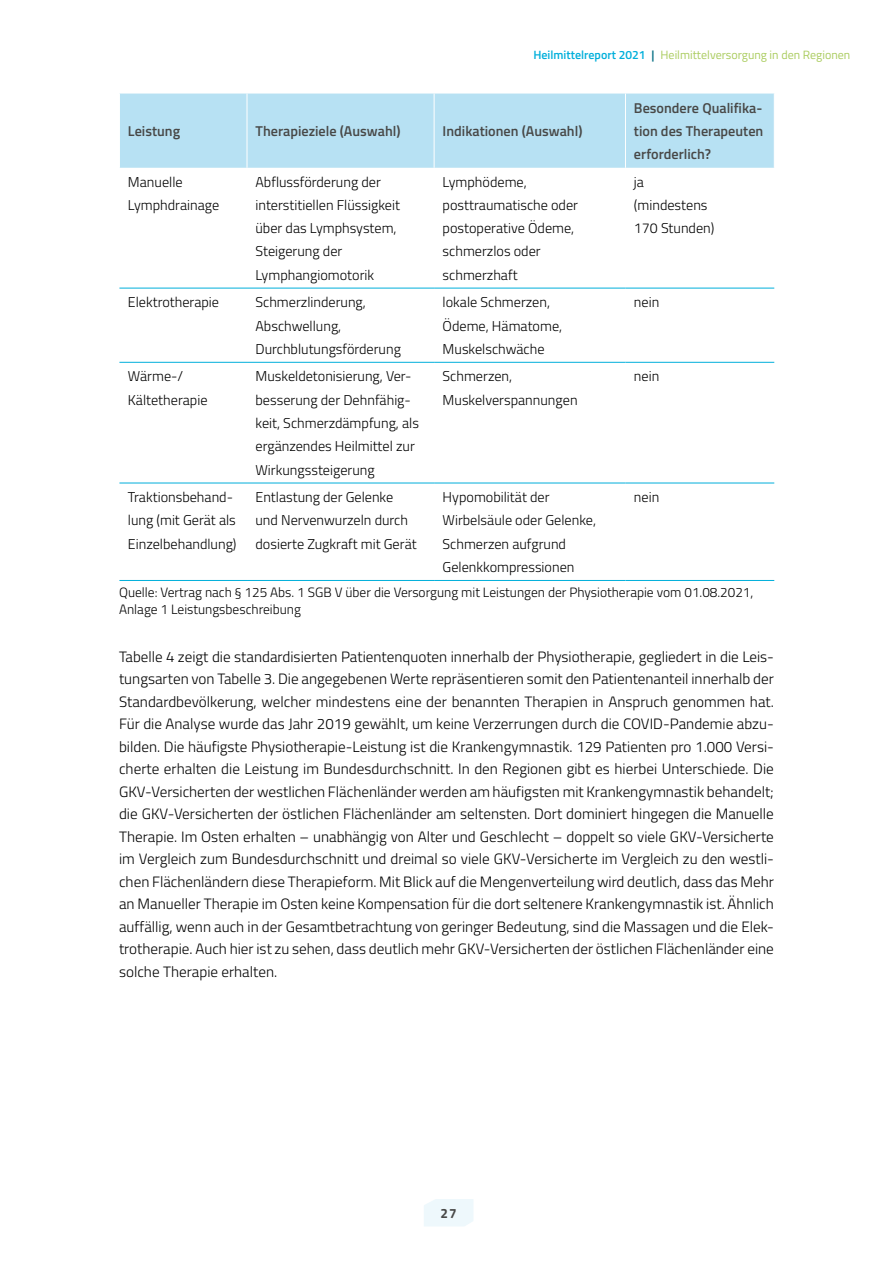
<style>
.page{position:relative;width:893px;height:1263px;background:#fff}
.page>*{position:absolute;margin:0;border:0;box-sizing:border-box;transform-origin:0 0}
.B-Inhalt_B-03_2-P-FT_mA{font:300 15px/22.5px "Titillium";color:#000;text-align:justify}
.C-Tabelle_C-04-P-TAB_FT{font:300 14.25px/23.2px "Titillium";color:#000}
.t1{font:600 14.25px/23.2px "Titillium";color:#484847;text-align:justify}
.t2{font:300 13.5px/16.5px "Titillium";color:#000}
.t3{font:700 13.5px "Titillium";color:#484847}
.t4{font:12px "Titillium";color:#aacc5f}
.s1{font-weight:600;color:#00afdb}
.s2{font-weight:600;color:#006c82}
</style>
<div class="page">
<svg style="left:424px;top:1199px;width:49px;height:27px"></svg>
<div style="left:120px;top:94px;width:654px;height:74px;background:#b7e1f3"></div>
<hr style="left:247px;top:94px;width:1px;height:74px;background:#fff">
<hr style="left:434px;top:94px;width:1px;height:74px;background:#fff">
<hr style="left:625px;top:94px;width:1px;height:74px;background:#fff">
<hr style="left:119px;top:288px;width:128px;height:1px;background:#00afdb">
<hr style="left:247px;top:288px;width:187px;height:1px;background:#00afdb">
<hr style="left:434px;top:288px;width:191px;height:1px;background:#00afdb">
<hr style="left:625px;top:288px;width:149px;height:1px;background:#00afdb">
<hr style="left:119px;top:362px;width:128px;height:1px;background:#00afdb">
<hr style="left:247px;top:362px;width:187px;height:1px;background:#00afdb">
<hr style="left:434px;top:362px;width:191px;height:1px;background:#00afdb">
<hr style="left:625px;top:362px;width:149px;height:1px;background:#00afdb">
<hr style="left:119px;top:483px;width:128px;height:1px;background:#00afdb">
<hr style="left:247px;top:483px;width:187px;height:1px;background:#00afdb">
<hr style="left:434px;top:483px;width:191px;height:1px;background:#00afdb">
<hr style="left:625px;top:483px;width:149px;height:1px;background:#00afdb">
<hr style="left:119px;top:580px;width:128px;height:1px;background:#00afdb">
<hr style="left:247px;top:580px;width:187px;height:1px;background:#00afdb">
<hr style="left:434px;top:580px;width:191px;height:1px;background:#00afdb">
<hr style="left:625px;top:580px;width:149px;height:1px;background:#00afdb">
<p class="t4" style="left:533px;top:46px;width:318px"><span class="s1">Heilmittelreport 2021</span> <span class="s2">|</span> Heilmittelversorgung in den Regionen</p>
<p class="t1" style="left:128px;top:119px;width:54px">Leistung</p>
<p class="t1" style="left:255px;top:119px;width:147px">Therapieziele (Auswahl)</p>
<p class="t1" style="left:443px;top:119px;width:141px">Indikationen (Auswahl)</p>
<p class="t1" style="left:634px;top:95px;width:131px">Besondere Qualifika&shy;tion des Therapeuten erforderlich?</p>
<p class="C-Tabelle_C-04-P-TAB_FT" style="left:128px;top:169px;width:93px">Manuelle<br>Lymphdrainage</p>
<p class="C-Tabelle_C-04-P-TAB_FT" style="left:255px;top:169px;width:146px">Abflussförderung der interstitiellen Flüssigkeit über das Lymphsystem,<br>Steigerung der<br>Lymphangiomotorik</p>
<p class="C-Tabelle_C-04-P-TAB_FT" style="left:443px;top:169px;width:137px">Lymphödeme, posttraumatische oder postoperative Ödeme, schmerzlos oder schmerzhaft</p>
<p class="C-Tabelle_C-04-P-TAB_FT" style="left:634px;top:169px;width:12px">ja</p>
<p class="C-Tabelle_C-04-P-TAB_FT" style="left:634px;top:193px;width:82px">(mindestens<br>170 Stunden)</p>
<p class="C-Tabelle_C-04-P-TAB_FT" style="left:128px;top:290px;width:93px">Elektrotherapie</p>
<p class="C-Tabelle_C-04-P-TAB_FT" style="left:255px;top:290px;width:147px">Schmerzlinderung,<br>Abschwellung,<br>Durchblutungsförderung</p>
<p class="C-Tabelle_C-04-P-TAB_FT" style="left:443px;top:290px;width:121px">lokale Schmerzen,<br>Ödeme, Hämatome,<br>Muskelschwäche</p>
<p class="C-Tabelle_C-04-P-TAB_FT" style="left:634px;top:290px;width:27px">nein</p>
<p class="C-Tabelle_C-04-P-TAB_FT" style="left:128px;top:364px;width:81px">Wärme-/<br>Kältetherapie</p>
<p class="C-Tabelle_C-04-P-TAB_FT" style="left:255px;top:364px;width:165px">Muskeldetonisierung, Ver&shy;besserung der Dehnfähig&shy;keit, Schmerzdämpfung, als ergänzendes Heilmittel zur<br>Wirkungssteigerung</p>
<p class="C-Tabelle_C-04-P-TAB_FT" style="left:443px;top:364px;width:136px">Schmerzen,<br>Muskelverspannungen</p>
<p class="C-Tabelle_C-04-P-TAB_FT" style="left:634px;top:364px;width:27px">nein</p>
<p class="C-Tabelle_C-04-P-TAB_FT" style="left:128px;top:485px;width:110px">Traktionsbehand&shy;lung (mit Gerät als<br>Einzelbehandlung)</p>
<p class="C-Tabelle_C-04-P-TAB_FT" style="left:255px;top:485px;width:163px">Entlastung der Gelenke und Nervenwurzeln durch dosierte Zugkraft mit Gerät</p>
<p class="C-Tabelle_C-04-P-TAB_FT" style="left:443px;top:485px;width:155px">Hypomobilität der<br>Wirbelsäule oder Gelenke,<br>Schmerzen aufgrund<br>Gelenkkompressionen</p>
<p class="C-Tabelle_C-04-P-TAB_FT" style="left:634px;top:485px;width:27px">nein</p>
<p class="t2" style="left:119px;top:584px;width:636px">Quelle: Vertrag nach § 125 Abs. 1 SGB V über die Versorgung mit Leistungen der Physiotherapie vom 01.08.2021,<br>Anlage 1 Leistungsbeschreibung</p>
<p class="B-Inhalt_B-03_2-P-FT_mA" style="left:119px;top:644px;width:656px">Tabelle 4 zeigt die standardisierten Patientenquoten innerhalb der Physiotherapie, gegliedert in die Leis&shy;tungsarten von Tabelle 3. Die angegebenen Werte repräsentieren somit den Patientenanteil innerhalb der Standardbevölkerung, welcher mindestens eine der benannten Therapien in Anspruch genommen hat.<br>Für die Analyse wurde das Jahr 2019 gewählt, um keine Verzerrungen durch die COVID-Pandemie abzu&shy;bilden. Die häufigste Physiotherapie-Leistung ist die Krankengymnastik. 129 Patienten pro 1.000 Versi&shy;cherte erhalten die Leistung im Bundesdurchschnitt. In den Regionen gibt es hierbei Unterschiede. Die GKV-Versicherten der westlichen Flächenländer werden am häufigsten mit Krankengymnastik behandelt; die GKV-Versicherten der östlichen Flächenländer am seltensten. Dort dominiert hingegen die Manuelle Therapie. Im Osten erhalten – unabhängig von Alter und Geschlecht – doppelt so viele GKV-Versicherte im Vergleich zum Bundesdurchschnitt und dreimal so viele GKV-Versicherte im Vergleich zu den westli&shy;chen Flächenländern diese Therapieform. Mit Blick auf die Mengenverteilung wird deutlich, dass das Mehr an Manueller Therapie im Osten keine Kompensation für die dort seltenere Krankengymnastik ist. Ähnlich auffällig, wenn auch in der Gesamtbetrachtung von geringer Bedeutung, sind die Massagen und die Elek&shy;trotherapie. Auch hier ist zu sehen, dass deutlich mehr GKV-Versicherten der östlichen Flächenländer eine solche Therapie erhalten.</p>
<p class="t3" style="left:441px;top:1203px;width:18px">27</p>
</div>
